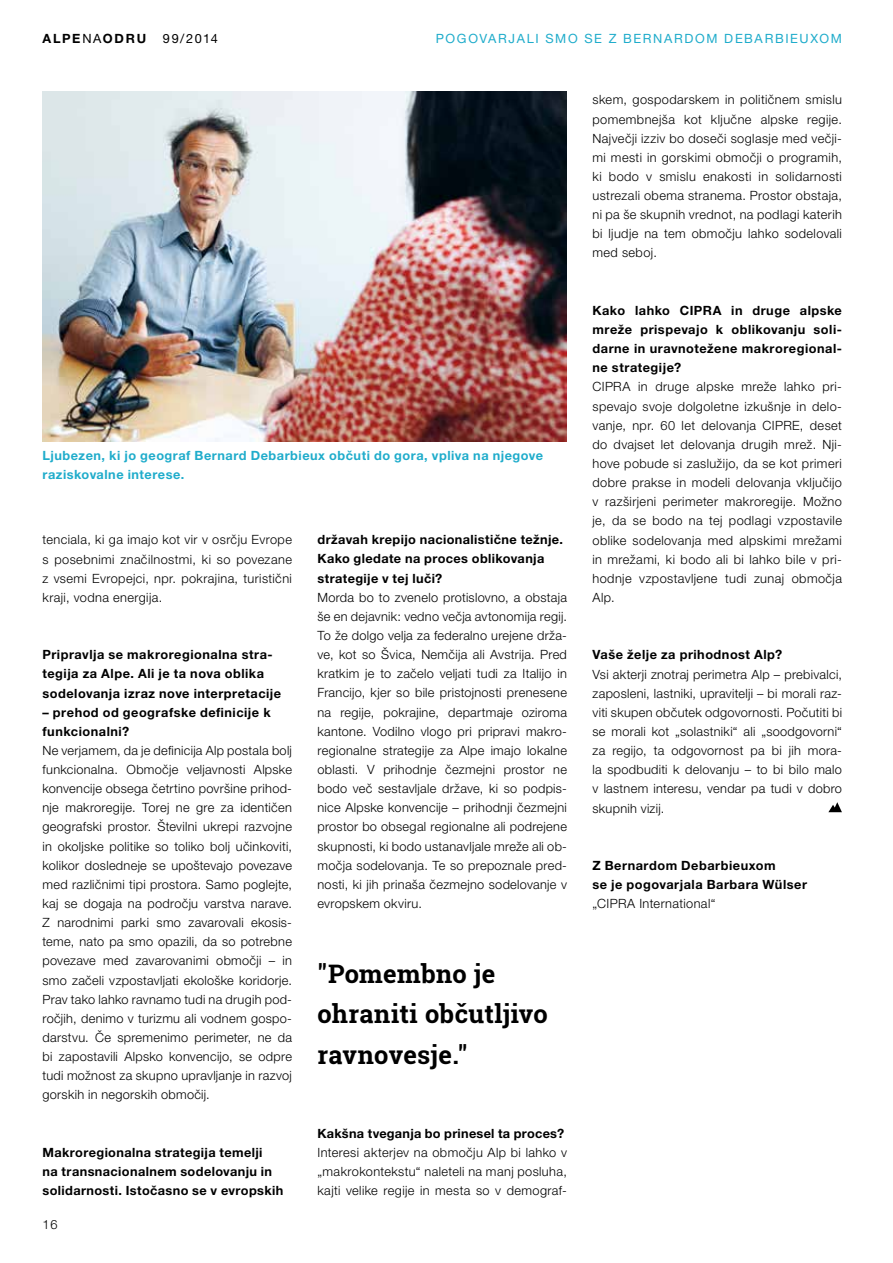
<style>
.page{position:relative;width:893px;height:1263px;background:#fff}
.page>*{position:absolute;margin:0;border:0;box-sizing:border-box;transform-origin:0 0}
.t1{font:700 25.5px/40.5px "Roboto Slab";letter-spacing:.01em;color:#000}
.t2{font:300 12.75px/19.2px "Helvetica Neue LT Pro";letter-spacing:.03em;color:#000;text-align:justify}
.t3{font:700 12.75px/19.2px "Helvetica Neue LT Pro";letter-spacing:.035em;color:#000}
.t4{font:700 12.75px/19.2px "Helvetica Neue LT Pro";letter-spacing:.04em;color:#1faccb}
.t5{font:12.75px "Helvetica Neue LT Pro";letter-spacing:.13em;color:#1faccb}
.t6{font:700 12.75px "Helvetica Neue LT Pro";letter-spacing:.135em;color:#000}
.t7{font:12.75px "Helvetica Neue LT Pro";letter-spacing:.11em;color:#000}
.s1{font-weight:400}
</style>
<div class="page">
<svg style="left:828px;top:802px;width:14px;height:10px"></svg>
<img style="left:43px;top:91px;width:524px;height:350px">
<p class="t6" style="left:43px;top:31px;width:105px">ALPE<span class="s1">NA</span>ODRU</p>
<p class="t7" style="left:163px;top:31px;width:57px">99/2014</p>
<p class="t5" style="left:436px;top:31px;width:408px">POGOVARJALI SMO SE Z BERNARDOM DEBARBIEUXOM</p>
<p class="t4" style="left:43px;top:445px;width:502px">Ljubezen, ki jo geograf Bernard Debarbieux občuti do gora, vpliva na njegove raziskovalne interese.</p>
<p class="t2" style="left:43px;top:530px;width:251px">tenciala, ki ga imajo kot vir v osrčju Evrope s posebnimi značilnostmi, ki so povezane z vsemi Evropejci, npr. pokrajina, turistični kraji, vodna energija.</p>
<p class="t3" style="left:43px;top:645px;width:240px">Pripravlja se makroregionalna stra&shy;tegija za Alpe. Ali je ta nova oblika sodelovanja izraz nove interpretacije</p>
<p class="t3" style="left:43px;top:702px;width:230px">– prehod od geografske definicije k funkcionalni?</p>
<p class="t2" style="left:43px;top:740px;width:251px">Ne verjamem, da je definicija Alp postala bolj funkcionalna. Območje veljavnosti Alpske konvencije obsega četrtino površine prihod&shy;nje makroregije. Torej ne gre za identičen geografski prostor. Številni ukrepi razvojne in okoljske politike so toliko bolj učinkoviti, kolikor dosledneje se upoštevajo povezave med različnimi tipi prostora. Samo poglejte, kaj se dogaja na področju varstva narave.<br>Z narodnimi parki smo zavarovali ekosis&shy;teme, nato pa smo opazili, da so potrebne povezave med zavarovanimi območji – in smo začeli vzpostavljati ekološke koridorje.<br>Prav tako lahko ravnamo tudi na drugih pod&shy;ročjih, denimo v turizmu ali vodnem gospo&shy;darstvu. Če spremenimo perimeter, ne da bi zapostavili Alpsko konvencijo, se odpre tudi možnost za skupno upravljanje in razvoj gorskih in negorskih območij.</p>
<p class="t3" style="left:43px;top:1142px;width:242px">Makroregionalna strategija temelji<br>na transnacionalnem sodelovanju in solidarnosti. Istočasno se v evropskih</p>
<p class="t2" style="left:43px;top:1214px;width:17px">16</p>
<p class="t3" style="left:317px;top:530px;width:247px">državah krepijo nacionalistične težnje.<br>Kako gledate na proces oblikovanja strategije v tej luči?</p>
<p class="t2" style="left:317px;top:587px;width:251px">Morda bo to zvenelo protislovno, a obstaja še en dejavnik: vedno večja avtonomija regij.<br>To že dolgo velja za federalno urejene drža&shy;ve, kot so Švica, Nemčija ali Avstrija. Pred kratkim je to začelo veljati tudi za Italijo in Francijo, kjer so bile pristojnosti prenesene na regije, pokrajine, departmaje oziroma kantone. Vodilno vlogo pri pripravi makro&shy;regionalne strategije za Alpe imajo lokalne oblasti. V prihodnje čezmejni prostor ne bodo več sestavljale države, ki so podpis&shy;nice Alpske konvencije – prihodnji čezmejni prostor bo obsegal regionalne ali podrejene skupnosti, ki bodo ustanavljale mreže ali ob&shy;močja sodelovanja. Te so prepoznale pred&shy;nosti, ki jih prinaša čezmejno sodelovanje v evropskem okviru.</p>
<h1 class="t1" style="left:317px;top:953px;width:232px">"Pomembno je ohraniti občutljivo ravnovesje."</h1>
<p class="t3" style="left:317px;top:1123px;width:248px">Kakšna tveganja bo prinesel ta proces?</p>
<p class="t2" style="left:317px;top:1142px;width:251px">Interesi akterjev na območju Alp bi lahko v „makrokontekstu“ naleteli na manj posluha, kajti velike regije in mesta so v demograf-</p>
<p class="t2" style="left:592px;top:90px;width:251px">skem, gospodarskem in političnem smislu pomembnejša kot ključne alpske regije.<br>Največji izziv bo doseči soglasje med večji&shy;mi mesti in gorskimi območji o programih, ki bodo v smislu enakosti in solidarnosti ustrezali obema stranema. Prostor obstaja, ni pa še skupnih vrednot, na podlagi katerih bi ljudje na tem območju lahko sodelovali med seboj.</p>
<p class="t3" style="left:592px;top:300px;width:251px;text-align:justify">Kako lahko CIPRA in druge alpske mreže prispevajo k oblikovanju soli&shy;darne in uravnotežene makroregional&shy;ne strategije?</p>
<p class="t2" style="left:592px;top:377px;width:251px">CIPRA in druge alpske mreže lahko pri&shy;spevajo svoje dolgoletne izkušnje in delo&shy;vanje, npr. 60 let delovanja CIPRE, deset do dvajset let delovanja drugih mrež. Nji&shy;hove pobude si zaslužijo, da se kot primeri dobre prakse in modeli delovanja vključijo v razširjeni perimeter makroregije. Možno je, da se bodo na tej podlagi vzpostavile oblike sodelovanja med alpskimi mrežami in mrežami, ki bodo ali bi lahko bile v pri&shy;hodnje vzpostavljene tudi zunaj območja Alp.</p>
<p class="t3" style="left:592px;top:645px;width:191px">Vaše želje za prihodnost Alp?</p>
<p class="t2" style="left:592px;top:664px;width:251px">Vsi akterji znotraj perimetra Alp – prebivalci, zaposleni, lastniki, upravitelji – bi morali raz&shy;viti skupen občutek odgovornosti. Počutiti bi se morali kot „solastniki“ ali „soodgovorni“ za regijo, ta odgovornost pa bi jih mora&shy;la spodbuditi k delovanju – to bi bilo malo v lastnem interesu, vendar pa tudi v dobro skupnih vizij.</p>
<p class="t3" style="left:592px;top:855px;width:216px">Z Bernardom Debarbieuxom<br>se je pogovarjala Barbara Wülser</p>
<p class="t2" style="left:592px;top:893px;width:124px">„CIPRA International“</p>
</div>
